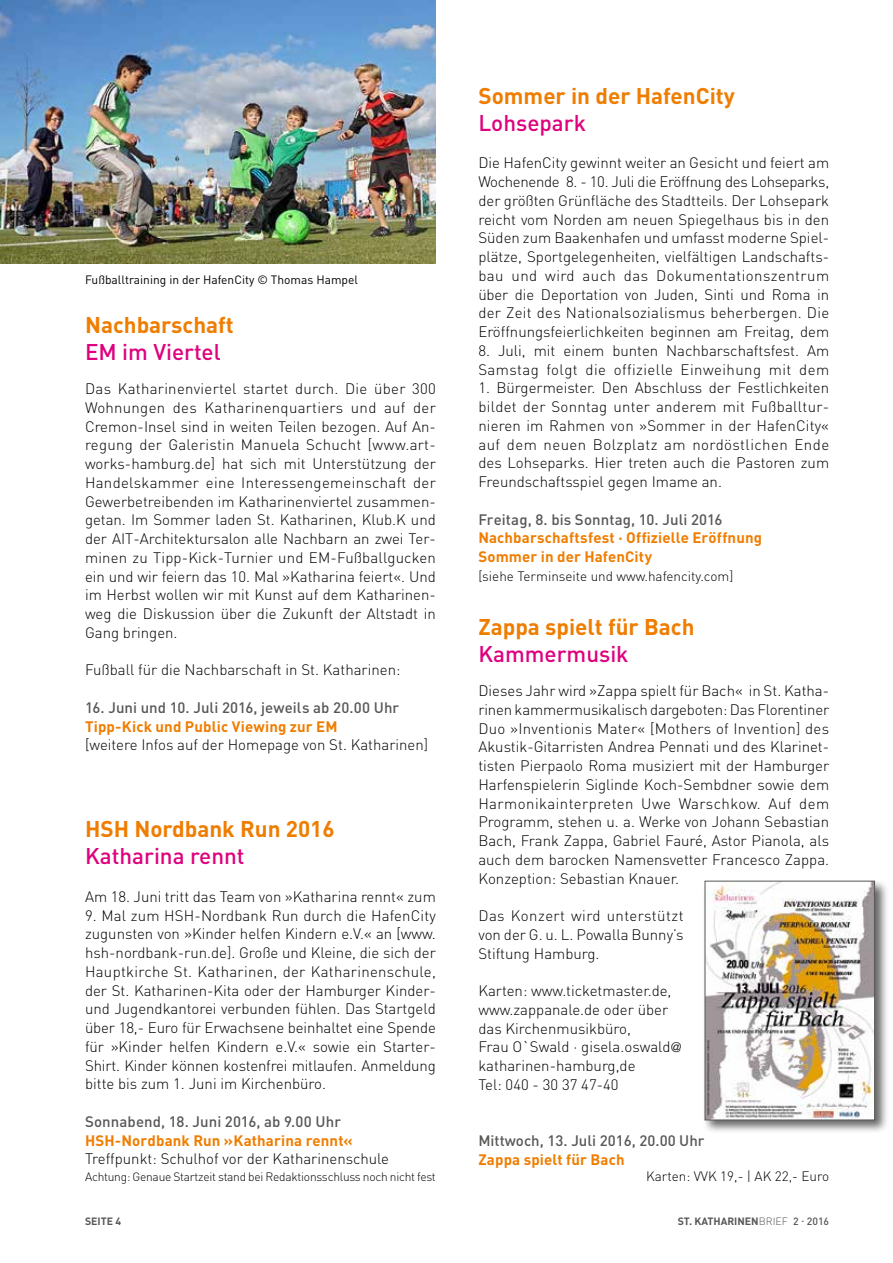
<style>
.page{position:relative;width:893px;height:1263px;background:#fff}
.page>*{position:absolute;margin:0;border:0;box-sizing:border-box;transform-origin:0 0}
.t1{font:700 22.5px "DIN";color:#ef7d00}
.t2{font:500 22.5px "DIN";color:#de007e}
.t3{font:300 15px/18.8px "DIN";color:#000;text-align:justify}
.t4{font:700 15px/18.8px "DIN";letter-spacing:.01em;color:#ef7d00}
.t5{font:500 15px "DIN";letter-spacing:.005em;color:#575756}
.t6{font:300 13.5px "DIN";color:#000}
.t7{font:300 12px "DIN";letter-spacing:-.02em;color:#000}
.t8{font:12px "DIN";color:#000}
.t9{font:700 10.5px "DIN";color:#575756}
.s1{font-family:"Helvetica Neue";font-size:13.5px}
.s2{font-weight:300}
.s3{font-weight:500}
</style>
<div class="page">
<div style="left:703px;top:879px;width:186px;height:255px;background:#000;opacity:.6"></div>
<img style="left:707px;top:883px;width:166px;height:235px">
<div style="left:705px;top:881px;width:170px;height:239px;border:1px solid #575756"></div>
<img style="left:0;top:0;width:436px;height:264px">
<p class="t8" style="left:85px;top:272px;width:275px">Fußballtraining in der HafenCity © Thomas Hampel</p>
<h1 class="t1" style="left:85px;top:311px;width:150px">Nachbarschaft</h1>
<h1 class="t2" style="left:85px;top:338px;width:137px">EM im Viertel</h1>
<p class="t3" style="left:85px;top:379px;width:352px">Das Katharinenviertel startet durch. Die über 300<br>Wohnungen des Katharinenquartiers und auf der Cremon-Insel sind in weiten Teilen bezogen. Auf An&shy;regung der Galeristin Manuela Schucht [www.art&shy;works-hamburg.de] hat sich mit Unterstützung der Handelskammer eine Interessengemeinschaft der Gewerbetreibenden im Katharinenviertel zusammen&shy;getan. Im Sommer laden St. Katharinen, Klub.K und der AIT-Architektursalon alle Nachbarn an zwei Ter&shy;minen zu Tipp-Kick-Turnier und EM-Fußballgucken ein und wir feiern das 10. Mal »Katharina feiert«. Und im Herbst wollen wir mit Kunst auf dem Katharinen&shy;weg die Diskussion über die Zukunft der Altstadt in Gang bringen.</p>
<p class="t3" style="left:85px;top:660px;width:317px">Fußball für die Nachbarschaft in St. Katharinen:</p>
<p class="t5" style="left:85px;top:698px;width:316px">16. Juni und 10. Juli 2016, jeweils ab 20.00 Uhr</p>
<p class="t4" style="left:85px;top:716px;width:254px">Tipp-Kick und Public Viewing zur EM</p>
<p class="t3" style="left:85px;top:735px;width:345px">[weitere Infos auf der Homepage von St. Katharinen]</p>
<h1 class="t1" style="left:85px;top:814px;width:251px">HSH Nordbank Run 2016</h1>
<h1 class="t2" style="left:85px;top:842px;width:161px">Katharina rennt</h1>
<p class="t3" style="left:85px;top:887px;width:352px">Am 18. Juni tritt das Team von »Katharina rennt« zum</p>
<p class="t3" style="left:85px;top:906px;width:352px">9. Mal zum HSH-Nordbank Run durch die HafenCity zugunsten von »Kinder helfen Kindern e.V.« an [www. hsh-nordbank-run.de]. Große und Kleine, die sich der Hauptkirche St. Katharinen, der Katharinenschule, der St. Katharinen-Kita oder der Hamburger Kinder&shy;und Jugendkantorei verbunden fühlen. Das Startgeld über 18,- Euro für Erwachsene beinhaltet eine Spende für »Kinder helfen Kindern e.V.« sowie ein Starter-Shirt. Kinder können kostenfrei mitlaufen. Anmeldung bitte bis zum 1. Juni im Kirchenbüro.</p>
<p class="t5" style="left:85px;top:1112px;width:257px">Sonnabend, 18. Juni 2016, ab 9.00 Uhr</p>
<p class="t4" style="left:85px;top:1130px;width:269px">HSH-Nordbank Run »Katharina rennt«</p>
<p class="t3" style="left:85px;top:1149px;width:306px">Treffpunkt: Schulhof vor der Katharinenschule</p>
<p class="t7" style="left:85px;top:1169px;width:352px">Achtung: Genaue Startzeit stand bei Redaktionsschluss noch nicht fest</p>
<p class="t9" style="left:85px;top:1214px;width:38px">SEITE 4</p>
<h1 class="t1" style="left:478px;top:81px;width:258px">Sommer in der HafenCity</h1>
<h1 class="t2" style="left:478px;top:108px;width:109px">Lohsepark</h1>
<p class="t3" style="left:478px;top:153px;width:352px">Die HafenCity gewinnt weiter an Gesicht und feiert am Wochenende 8. - 10. Juli die Eröffnung des Lohseparks, der größten Grünfläche des Stadtteils. Der Lohsepark reicht vom Norden am neuen Spiegelhaus bis in den Süden zum Baakenhafen und umfasst moderne Spiel&shy;plätze, Sportgelegenheiten, vielfältigen Landschafts&shy;bau und wird auch das Dokumentationszentrum über die Deportation von Juden, Sinti und Roma in der Zeit des Nationalsozialismus beherbergen. Die Eröffnungsfeierlichkeiten beginnen am Freitag, dem</p>
<p class="t3" style="left:478px;top:341px;width:352px">8. Juli, mit einem bunten Nachbarschaftsfest. Am<br>Samstag folgt die offizielle Einweihung mit dem</p>
<p class="t3" style="left:478px;top:378px;width:352px">1. Bürgermeister. Den Abschluss der Festlichkeiten bildet der Sonntag unter anderem mit Fußballtur&shy;nieren im Rahmen von »Sommer in der HafenCity« auf dem neuen Bolzplatz am nordöstlichen Ende des Lohseparks. Hier treten auch die Pastoren zum Freundschaftsspiel gegen Imame an.</p>
<p class="t5" style="left:478px;top:509px;width:246px">Freitag, 8. bis Sonntag, 10. Juli 2016</p>
<p class="t4" style="left:478px;top:528px;width:285px">Nachbarschaftsfest · Offizielle Eröffnung<br>Sommer in der HafenCity</p>
<p class="t6" style="left:478px;top:568px;width:256px">[siehe Terminseite und www.hafencity.com]</p>
<h1 class="t1" style="left:478px;top:612px;width:218px">Zappa spielt für Bach</h1>
<h1 class="t2" style="left:478px;top:640px;width:152px">Kammermusik</h1>
<p class="t3" style="left:478px;top:681px;width:352px">Dieses Jahr wird »Zappa spielt für Bach« in St. Katha&shy;rinen kammermusikalisch dargeboten: Das Florentiner Duo »Inventionis Mater« [Mothers of Invention] des Akustik-Gitarristen Andrea Pennati und des Klarinet&shy;tisten Pierpaolo Roma musiziert mit der Hamburger Harfenspielerin Siglinde Koch-Sembdner sowie dem Harmonikainterpreten Uwe Warschkow. Auf dem Programm, stehen u. a. Werke von Johann Sebastian Bach, Frank Zappa, Gabriel Fauré, Astor Pianola, als auch dem barocken Namensvetter Francesco Zappa.<br>Konzeption: Sebastian Knauer.</p>
<p class="t3" style="left:478px;top:906px;width:207px">Das Konzert wird unterstützt von der G. u. L. Powalla Bunny’s Stiftung Hamburg.</p>
<p class="t3" style="left:478px;top:981px;width:205px;text-align:left">Karten: www.ticketmaster.de, www.zappanale.de oder über das Kirchenmusikbüro,<br>Frau O`Swald · gisela.oswald<span class="s1">@ </span>katharinen-hamburg,de<br>Tel: 040 - 30 37 47-40</p>
<p class="t5" style="left:478px;top:1131px;width:228px">Mittwoch, 13. Juli 2016, 20.00 Uhr</p>
<p class="t4" style="left:478px;top:1149px;width:148px">Zappa spielt für Bach</p>
<p class="t6" style="left:646px;top:1168px;width:184px">Karten: VVK 19,- | AK 22,- Euro</p>
<p class="t9" style="left:678px;top:1214px;width:153px">ST. KATHARINEN<span class="s2">BRIEF</span> <span class="s3">2 </span><sup>.</sup> <span class="s3">2016</span></p>
</div>
